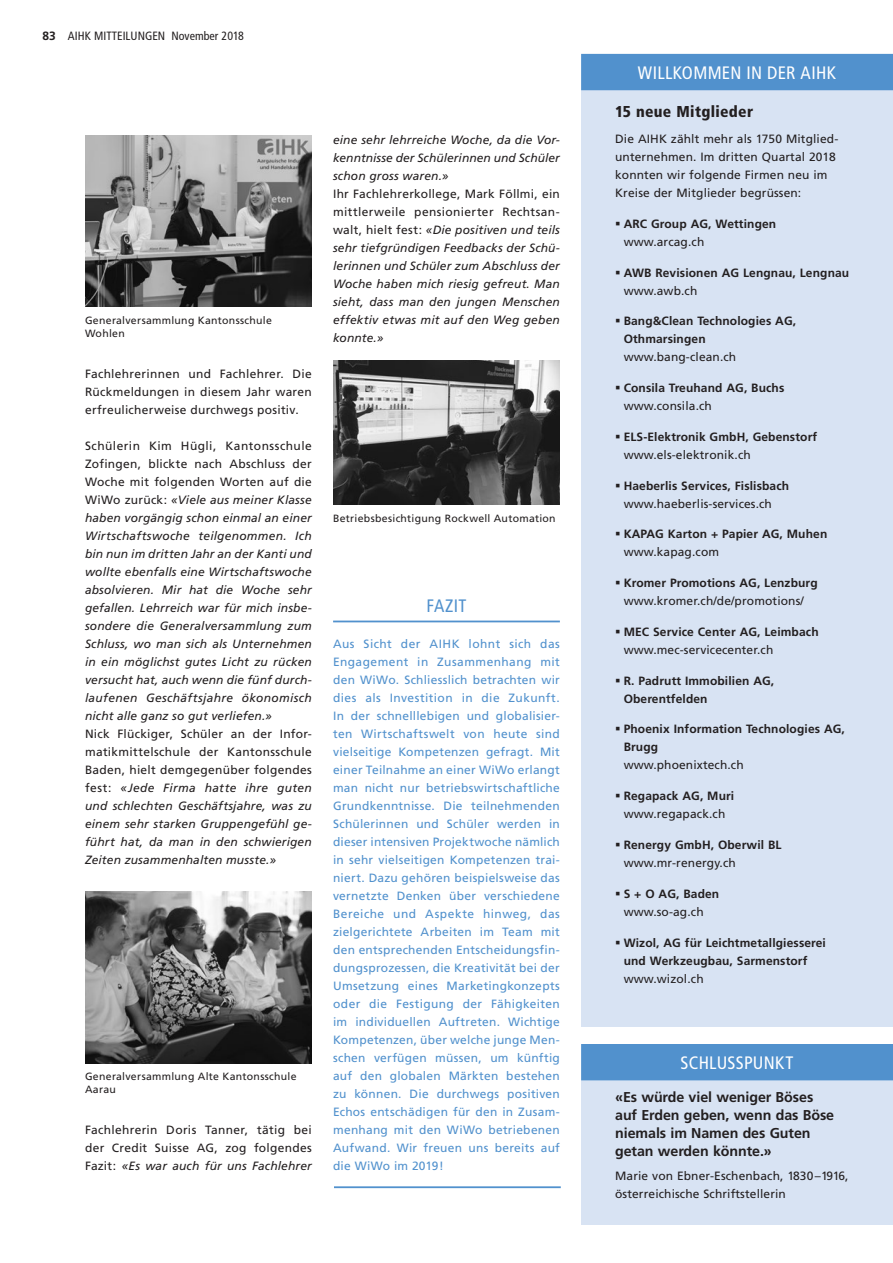
<style>
.page{position:relative;width:893px;height:1263px;background:#fff}
.page>*{position:absolute;margin:0;border:0;box-sizing:border-box;transform-origin:0 0}
.t1{font:condensed 18px "Frutiger";letter-spacing:.015em;color:#fff}
.t2{font:condensed 18px "Frutiger";letter-spacing:.015em;color:#5191cd}
.t3{font:900 condensed 15.75px "Frutiger";letter-spacing:.02em;color:#231f20}
.t4{font:700 14.25px/18px "Frutiger";letter-spacing:-.005em;color:#231f20}
.t5{font:italic 12px/18px "Frutiger";letter-spacing:.01em;color:#231f20;text-align:justify}
.t6{font:12px/18px "Frutiger";letter-spacing:.02em;color:#5191cd;text-align:justify}
.t7{font:12px/18px "Frutiger";letter-spacing:.01em;color:#231f20}
.t8{font:700 12px/18px "Frutiger";letter-spacing:.01em;color:#231f20}
.t9{font:condensed 12px "Frutiger";color:#231f20}
.t10{font:10.5px/12.6px "Frutiger";letter-spacing:.025em;color:#231f20}
.s1{font-family:"Frutiger LT";font-weight:700;font-stretch:normal}
.s2{font-style:normal}
.s3{font-style:italic}
</style>
<div class="page">
<div style="left:581px;top:1044px;width:312px;height:180px;background:#d8e3f3"></div>
<div style="left:581px;top:1044px;width:312px;height:36px;background:#5191cd"></div>
<hr style="left:333px;top:621px;width:227px;height:1px;background:#5191cd">
<hr style="left:334px;top:1186px;width:227px;height:2px;background:#5191cd">
<img style="left:333px;top:360px;width:227px;height:145px">
<img style="left:85px;top:135px;width:227px;height:172px">
<img style="left:85px;top:891px;width:227px;height:172px">
<div style="left:581px;top:54px;width:312px;height:972px;background:#d8e3f3"></div>
<div style="left:581px;top:54px;width:312px;height:36px;background:#5191cd"></div>
<p class="t9" style="left:43px;top:29px;width:203px"><span class="s1">83</span> AIHK MITTEILUNGEN November 2018</p>
<p class="t10" style="left:85px;top:314px;width:188px">Generalversammlung Kantonsschule<br>Wohlen</p>
<p class="t7" style="left:85px;top:365px;width:228px;text-align:justify">Fachlehrerinnen und Fachlehrer. Die Rückmeldungen in diesem Jahr waren erfreulicherweise durchwegs positiv.</p>
<p class="t5" style="left:85px;top:437px;width:228px"><span class="s2">Schülerin Kim Hügli, Kantonsschule Zofingen, blickte nach Abschluss der Woche mit folgenden Worten auf die WiWo zurück:</span> «Viele aus meiner Klasse haben vorgängig schon einmal an einer Wirtschaftswoche teilgenommen. Ich bin nun im dritten Jahr an der Kanti und wollte ebenfalls eine Wirtschaftswoche absolvieren. Mir hat die Woche sehr gefallen. Lehrreich war für mich insbe&shy;sondere die Generalversammlung zum Schluss, wo man sich als Unternehmen in ein möglichst gutes Licht zu rücken versucht hat, auch wenn die fünf durch&shy;laufenen Geschäftsjahre ökonomisch nicht alle ganz so gut verliefen.»</p>
<p class="t5" style="left:85px;top:725px;width:228px"><span class="s2">Nick Flückiger, Schüler an der Infor&shy;matikmittelschule der Kantonsschule Baden, hielt demgegenüber folgendes fest:</span> «Jede Firma hatte ihre guten und schlechten Geschäftsjahre, was zu einem sehr starken Gruppengefühl ge&shy;führt hat, da man in den schwierigen Zeiten zusammenhalten musste.»</p>
<p class="t10" style="left:85px;top:1070px;width:213px">Generalversammlung Alte Kantonsschule<br>Aarau</p>
<p class="t7" style="left:85px;top:1121px;width:228px;text-align:justify">Fachlehrerin Doris Tanner, tätig bei der Credit Suisse AG, zog folgendes Fazit: <span class="s3">«Es war auch für uns Fachlehrer</span></p>
<p class="t5" style="left:333px;top:131px;width:228px">eine sehr lehrreiche Woche, da die Vor&shy;kenntnisse der Schülerinnen und Schüler schon gross waren.»</p>
<p class="t5" style="left:333px;top:185px;width:228px"><span class="s2">Ihr Fachlehrerkollege, Mark Föllmi, ein mittlerweile pensionierter Rechtsan&shy;walt, hielt fest:</span> «Die positiven und teils sehr tiefgründigen Feedbacks der Schü&shy;lerinnen und Schüler zum Abschluss der Woche haben mich riesig gefreut. Man sieht, dass man den jungen Menschen effektiv etwas mit auf den Weg geben konnte.»</p>
<p class="t10" style="left:333px;top:512px;width:224px">Betriebsbesichtigung Rockwell Automation</p>
<h1 class="t2" style="left:427px;top:595px;width:41px">FAZIT</h1>
<p class="t6" style="left:333px;top:635px;width:228px">Aus Sicht der AIHK lohnt sich das Engagement in Zusammenhang mit den WiWo. Schliesslich betrachten wir dies als Investition in die Zukunft.<br>In der schnelllebigen und globalisier&shy;ten Wirtschaftswelt von heute sind vielseitige Kompetenzen gefragt. Mit einer Teilnahme an einer WiWo erlangt man nicht nur betriebswirtschaftliche Grundkenntnisse. Die teilnehmenden Schülerinnen und Schüler werden in dieser intensiven Projektwoche nämlich in sehr vielseitigen Kompetenzen trai&shy;niert. Dazu gehören beispielsweise das vernetzte Denken über verschiedene Bereiche und Aspekte hinweg, das zielgerichtete Arbeiten im Team mit den entsprechenden Entscheidungsfin&shy;dungsprozessen, die Kreativität bei der Umsetzung eines Marketingkonzepts oder die Festigung der Fähigkeiten im individuellen Auftreten. Wichtige Kompetenzen, über welche junge Men&shy;schen verfügen müssen, um künftig auf den globalen Märkten bestehen zu können. Die durchwegs positiven Echos entschädigen für den in Zusam&shy;menhang mit den WiWo betriebenen Aufwand. Wir freuen uns bereits auf die WiWo im 2019!</p>
<h1 class="t1" style="left:638px;top:62px;width:200px">WILLKOMMEN IN DER AIHK</h1>
<h2 class="t3" style="left:615px;top:102px;width:140px">15 neue Mitglieder</h2>
<p class="t7" style="left:615px;top:130px;width:224px">Die AIHK zählt mehr als 1750 Mitglied&shy;unternehmen. Im dritten Quartal 2018 konnten wir folgende Firmen neu im Kreise der Mitglieder begrüssen:</p>
<p class="t8" style="left:624px;top:215px;width:154px">ARC Group AG, Wettingen</p>
<p class="t7" style="left:624px;top:233px;width:82px">www.arcag.ch</p>
<p class="t8" style="left:624px;top:263px;width:227px">AWB Revisionen AG Lengnau, Lengnau</p>
<p class="t7" style="left:624px;top:281px;width:75px">www.awb.ch</p>
<p class="t8" style="left:624px;top:312px;width:174px">Bang&amp;Clean Technologies AG,<br>Othmarsingen</p>
<p class="t7" style="left:624px;top:348px;width:114px">www.bang-clean.ch</p>
<p class="t8" style="left:624px;top:379px;width:162px">Consila Treuhand AG, Buchs</p>
<p class="t7" style="left:624px;top:397px;width:90px">www.consila.ch</p>
<p class="t8" style="left:624px;top:428px;width:195px">ELS-Elektronik GmbH, Gebenstorf</p>
<p class="t7" style="left:624px;top:446px;width:129px">www.els-elektronik.ch</p>
<p class="t8" style="left:624px;top:476px;width:167px">Haeberlis Services, Fislisbach</p>
<p class="t7" style="left:624px;top:494px;width:150px">www.haeberlis-services.ch</p>
<p class="t8" style="left:624px;top:525px;width:205px">KAPAG Karton + Papier AG, Muhen</p>
<p class="t7" style="left:624px;top:543px;width:97px">www.kapag.com</p>
<p class="t8" style="left:624px;top:574px;width:196px">Kromer Promotions AG, Lenzburg</p>
<p class="t7" style="left:624px;top:592px;width:182px">www.kromer.ch/de/promotions/</p>
<p class="t8" style="left:624px;top:623px;width:196px">MEC Service Center AG, Leimbach</p>
<p class="t7" style="left:624px;top:641px;width:151px">www.mec-servicecenter.ch</p>
<p class="t8" style="left:624px;top:671px;width:152px">R. Padrutt Immobilien AG,<br>Oberentfelden</p>
<p class="t8" style="left:624px;top:720px;width:223px">Phoenix Information Technologies AG,<br>Brugg</p>
<p class="t7" style="left:624px;top:756px;width:122px">www.phoenixtech.ch</p>
<p class="t8" style="left:624px;top:787px;width:112px">Regapack AG, Muri</p>
<p class="t7" style="left:624px;top:805px;width:103px">www.regapack.ch</p>
<p class="t8" style="left:624px;top:836px;width:159px">Renergy GmbH, Oberwil BL</p>
<p class="t7" style="left:624px;top:854px;width:114px">www.mr-renergy.ch</p>
<p class="t8" style="left:624px;top:884px;width:97px">S + O AG, Baden</p>
<p class="t7" style="left:624px;top:902px;width:81px">www.so-ag.ch</p>
<p class="t8" style="left:624px;top:933px;width:204px">Wizol, AG für Leichtmetallgiesserei und Werkzeugbau, Sarmenstorf</p>
<p class="t7" style="left:624px;top:969px;width:81px">www.wizol.ch</p>
<h1 class="t1" style="left:681px;top:1052px;width:114px">SCHLUSSPUNKT</h1>
<p class="t4" style="left:615px;top:1088px;width:221px">«Es würde viel weniger Böses auf Erden geben, wenn das Böse niemals im Namen des Guten getan werden könnte.»</p>
<p class="t7" style="left:615px;top:1167px;width:235px">Marie von Ebner-Eschenbach, 1830–1916, österreichische Schriftstellerin</p>
</div>
